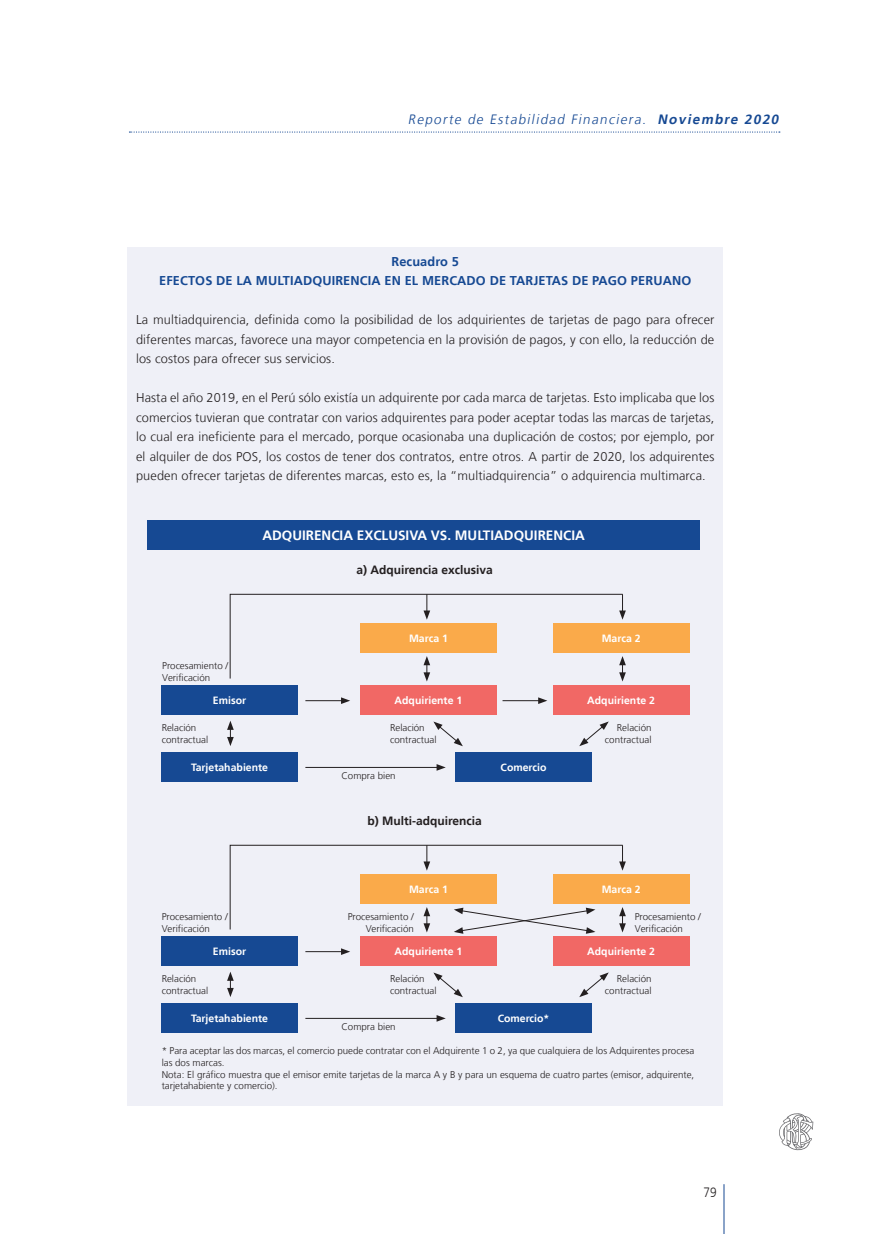
<style>
.page{position:relative;width:893px;height:1234px;background:#fff}
.page>*{position:absolute;margin:0;border:0;box-sizing:border-box;transform-origin:0 0}
.t1{font:italic 300 13.5px "Frutiger LT";color:#164993}
.t2{font:700 13.5px "Frutiger LT";color:#fff}
.t3{font:300 13.5px "Frutiger LT";color:#231f20;scale:.88 1}
.t4{font:300 12.75px/19.5px "Frutiger LT";letter-spacing:.01em;color:#231f20;text-align:justify}
.t5{font:700 12.75px/19.5px "Frutiger LT";letter-spacing:.01em;color:#164993;text-align:center}
.t6{font:700 12px "Frutiger LT";color:#231f20}
.t7{font:700 10.5px "Frutiger LT";color:#fff}
.t8{font:300 9.75px/11.7px "Frutiger LT";color:#231f20}
.s1{font-weight:700}
</style>
<div class="page">
<svg style="left:129px;top:131px;width:651px;height:2px"></svg>
<hr style="left:724px;top:1183px;width:1px;height:50px;background:#164993">
<svg style="left:779px;top:1113px;width:34px;height:37px"></svg>
<div style="left:128px;top:247px;width:595px;height:859px;background:#eff0f7"></div>
<div style="left:147px;top:519px;width:553px;height:30px;background:#164993"></div>
<div style="left:161px;top:685px;width:137px;height:30px;background:#164993"></div>
<div style="left:161px;top:936px;width:137px;height:29px;background:#164993"></div>
<div style="left:161px;top:751px;width:137px;height:30px;background:#164993"></div>
<div style="left:161px;top:1002px;width:137px;height:30px;background:#164993"></div>
<div style="left:455px;top:751px;width:137px;height:30px;background:#164993"></div>
<div style="left:455px;top:1002px;width:137px;height:30px;background:#164993"></div>
<div style="left:553px;top:685px;width:136px;height:30px;background:#f16865"></div>
<div style="left:553px;top:936px;width:136px;height:29px;background:#f16865"></div>
<div style="left:553px;top:622px;width:136px;height:30px;background:#faaa4a"></div>
<div style="left:553px;top:873px;width:136px;height:30px;background:#faaa4a"></div>
<div style="left:360px;top:685px;width:137px;height:30px;background:#f16865"></div>
<div style="left:360px;top:936px;width:137px;height:29px;background:#f16865"></div>
<hr style="left:305px;top:700px;width:38px;height:1px;background:#231f20">
<svg style="left:341px;top:697px;width:9px;height:7px"></svg>
<hr style="left:305px;top:951px;width:38px;height:1px;background:#231f20">
<svg style="left:341px;top:948px;width:9px;height:6px"></svg>
<hr style="left:305px;top:767px;width:134px;height:1px;background:#231f20">
<svg style="left:437px;top:764px;width:9px;height:6px"></svg>
<hr style="left:305px;top:1017px;width:134px;height:1px;background:#231f20">
<svg style="left:437px;top:1015px;width:9px;height:6px"></svg>
<svg style="left:227px;top:721px;width:7px;height:25px"></svg>
<svg style="left:227px;top:972px;width:7px;height:24px"></svg>
<svg style="left:433px;top:721px;width:30px;height:25px"></svg>
<svg style="left:433px;top:972px;width:29px;height:24px"></svg>
<svg style="left:579px;top:721px;width:30px;height:25px"></svg>
<svg style="left:580px;top:972px;width:29px;height:24px"></svg>
<hr style="left:502px;top:700px;width:39px;height:1px;background:#231f20">
<svg style="left:538px;top:697px;width:9px;height:7px"></svg>
<svg style="left:230px;top:593px;width:396px;height:88px"></svg>
<svg style="left:230px;top:844px;width:396px;height:89px"></svg>
<p class="t1" style="left:408px;top:111px;width:375px">Reporte de Estabilidad Financiera. <span class="s1">Noviembre 2020</span></p>
<p class="t5" style="left:159px;top:251px;width:533px">Recuadro 5<br>EFECTOS DE LA MULTIADQUIRENCIA EN EL MERCADO DE TARJETAS DE PAGO PERUANO</p>
<p class="t4" style="left:136px;top:310px;width:580px">La multiadquirencia, definida como la posibilidad de los adquirientes de tarjetas de pago para ofrecer diferentes marcas, favorece una mayor competencia en la provisión de pagos, y con ello, la reducción de los costos para ofrecer sus servicios.</p>
<p class="t4" style="left:136px;top:388px;width:580px">Hasta el año 2019, en el Perú sólo existía un adquirente por cada marca de tarjetas. Esto implicaba que los comercios tuvieran que contratar con varios adquirentes para poder aceptar todas las marcas de tarjetas, lo cual era ineficiente para el mercado, porque ocasionaba una duplicación de costos; por ejemplo, por el alquiler de dos POS, los costos de tener dos contratos, entre otros. A partir de 2020, los adquirentes pueden ofrecer tarjetas de diferentes marcas, esto es, la “multiadquirencia” o adquirencia multimarca.</p>
<p class="t2" style="left:262px;top:527px;width:324px">ADQUIRENCIA EXCLUSIVA VS. MULTIADQUIRENCIA</p>
<p class="t6" style="left:356px;top:562px;width:138px">a) Adquirencia exclusiva</p>
<p class="t7" style="left:409px;top:631px;width:40px">Marca 1</p>
<p class="t7" style="left:602px;top:631px;width:40px">Marca 2</p>
<p class="t8" style="left:162px;top:659px;width:68px">Procesamiento /<br>Verificación</p>
<p class="t7" style="left:213px;top:694px;width:35px">Emisor</p>
<p class="t7" style="left:395px;top:694px;width:69px">Adquiriente 1</p>
<p class="t7" style="left:587px;top:694px;width:69px">Adquiriente 2</p>
<p class="t8" style="left:162px;top:722px;width:48px">Relación contractual</p>
<p class="t8" style="left:390px;top:722px;width:48px">Relación contractual</p>
<p class="t8" style="left:605px;top:722px;width:48px;text-align:right">Relación contractual</p>
<p class="t7" style="left:191px;top:760px;width:79px">Tarjetahabiente</p>
<p class="t8" style="left:341px;top:770px;width:56px">Compra bien</p>
<p class="t7" style="left:501px;top:760px;width:47px">Comercio</p>
<p class="t6" style="left:367px;top:813px;width:116px">b) Multi-adquirencia</p>
<p class="t7" style="left:409px;top:882px;width:40px">Marca 1</p>
<p class="t7" style="left:602px;top:882px;width:40px">Marca 2</p>
<p class="t8" style="left:162px;top:910px;width:68px">Procesamiento /<br>Verificación</p>
<p class="t8" style="left:348px;top:910px;width:68px;text-align:right">Procesamiento /<br>Verificación</p>
<p class="t8" style="left:635px;top:910px;width:68px">Procesamiento /<br>Verificación</p>
<p class="t7" style="left:213px;top:945px;width:35px">Emisor</p>
<p class="t7" style="left:395px;top:945px;width:69px">Adquiriente 1</p>
<p class="t7" style="left:587px;top:945px;width:69px">Adquiriente 2</p>
<p class="t8" style="left:162px;top:972px;width:48px">Relación contractual</p>
<p class="t8" style="left:390px;top:972px;width:48px">Relación contractual</p>
<p class="t8" style="left:605px;top:972px;width:48px;text-align:right">Relación contractual</p>
<p class="t7" style="left:191px;top:1011px;width:79px">Tarjetahabiente</p>
<p class="t8" style="left:341px;top:1021px;width:56px">Compra bien</p>
<p class="t7" style="left:498px;top:1011px;width:53px">Comercio*</p>
<p class="t8" style="left:162px;top:1044px;width:534px">* Para aceptar las dos marcas, el comercio puede contratar con el Adquirente 1 o 2, ya que cualquiera de los Adquirentes procesa las dos marcas.<br>Nota: El gráfico muestra que el emisor emite tarjetas de la marca A y B y para un esquema de cuatro partes (emisor, adquirente, tarjetahabiente y comercio).</p>
<p class="t3" style="left:704px;top:1183px;width:16px">79</p>
</div>
